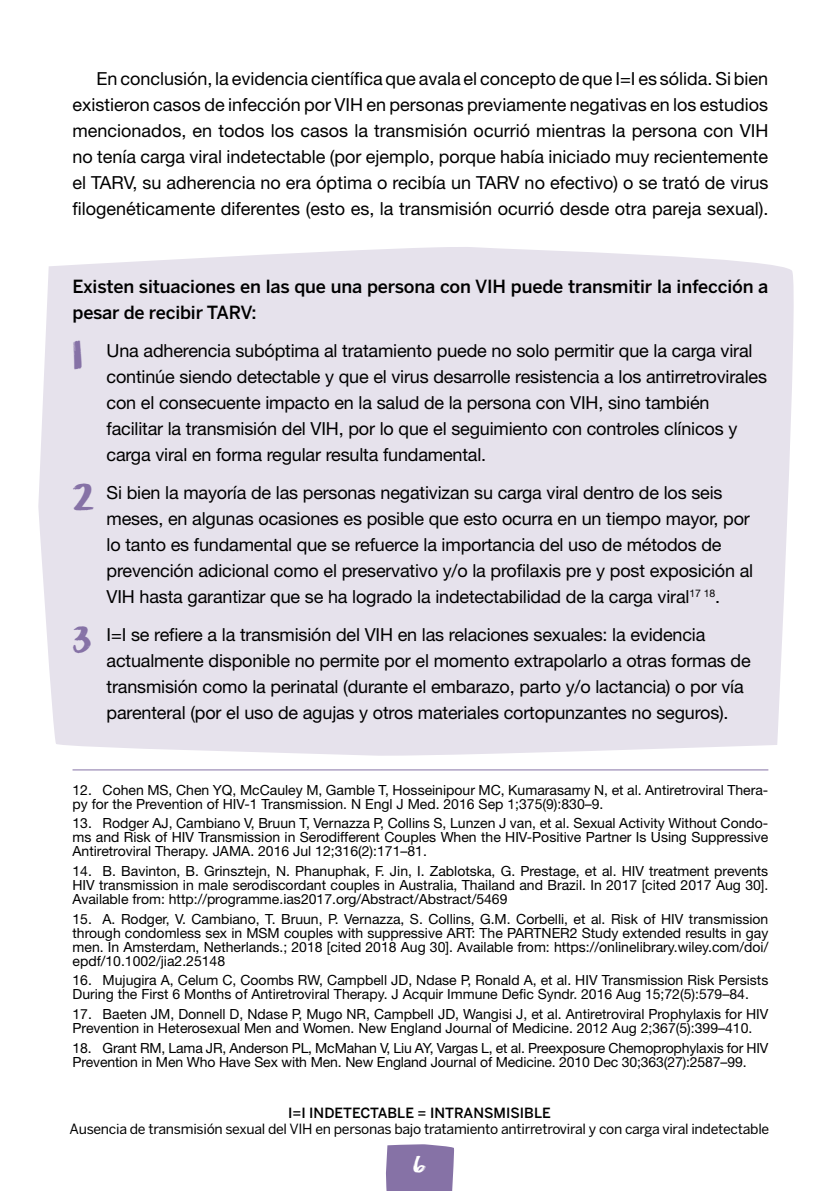
<style>
.page{position:relative;width:840px;height:1191px;background:#fff}
.page>*{position:absolute;margin:0;border:0;box-sizing:border-box;transform-origin:0 0}
.t1{font:20px "KG Lifeis Messy";color:#fff}
.t2{font:18px/26px "Helvetica Neue LT Std";letter-spacing:-.01em;color:#000}
.t3{font:500 18px/26px "Benton Sans";letter-spacing:-.01em;color:#000}
.t4{font:14px/14px "Helvetica Neue LT Std";color:#000}
.t5{font:14px "Benton Sans";letter-spacing:-.02em;color:#000}
.t6{font:500 14px "Benton Sans";color:#000}
.s1{font-family:"KG Lifeis Messy";font-size:36px;color:#8672a6}
</style>
<div class="page">
<div style="left:386px;top:1144px;width:68px;height:47px;background:#8672a6"></div>
<div style="left:38px;top:247px;width:756px;height:509px;background:#e6e2ec"></div>
<hr style="left:72px;top:769px;width:696px;height:1px;background:#8672a6">
<p class="t2" style="left:72px;top:65px;width:697px;text-align:justify;text-indent:24px">En conclusión, la evidencia científica que avala el concepto de que I=I es sólida. Si bien existieron casos de infección por VIH en personas previamente negativas en los estudios mencionados, en todos los casos la transmisión ocurrió mientras la persona con VIH no tenía carga viral indetectable (por ejemplo, porque había iniciado muy recientemente el TARV, su adherencia no era óptima o recibía un TARV no efectivo) o se trató de virus filogenéticamente diferentes (esto es, la transmisión ocurrió desde otra pareja sexual).</p>
<p class="t3" style="left:72px;top:273px;width:697px">Existen situaciones en las que una persona con VIH puede transmitir la infección a pesar de recibir TAR</p>
<p class="t3" style="left:240px;top:299px;width:18px">V:</p>
<p class="t2" style="left:106px;top:337px;width:661px;text-indent:-34px"><span class="s1">1</span> Una adherencia subóptima al tratamiento puede no solo permitir que la carga viral continúe siendo detectable y que el virus desarrolle resistencia a los antirretrovirales con el consecuente impacto en la salud de la persona con VIH, sino también facilitar la transmisión del VIH, por lo que el seguimiento con controles clínicos y carga viral en forma regular resulta fundamental.</p>
<p class="t2" style="left:106px;top:479px;width:647px;text-indent:-34px"><span class="s1">2</span> Si bien la mayoría de las personas negativizan su carga viral dentro de los seis meses, en algunas ocasiones es posible que esto ocurra en un tiempo mayor, por lo tanto es fundamental que se refuerce la importancia del uso de métodos de prevención adicional como el preservativo y/o la profilaxis pre y post exposición al VIH hasta garantizar que se ha logrado la indetectabilidad de la carga viral<sup>17</sup> <sup>18</sup>.</p>
<p class="t2" style="left:106px;top:621px;width:645px;text-indent:-34px"><span class="s1">3</span> I=I se refiere a la transmisión del VIH en las relaciones sexuales: la evidencia actualmente disponible no permite por el momento extrapolarlo a otras formas de transmisión como la perinatal (durante el embarazo, parto y/o lactancia) o por vía parenteral (por el uso de agujas y otros materiales cortopunzantes no seguros).</p>
<p class="t4" style="left:72px;top:782px;width:697px">12. Cohen MS, Chen YQ, McCauley M, Gamble T, Hosseinipour MC, Kumarasamy N, et al. Antiretroviral Thera&shy;py for the Prevention of HIV-1 Transmission. N Engl J Med. 2016 Sep 1;375(9):830–9.</p>
<p class="t4" style="left:72px;top:816px;width:697px;text-align:justify">13. Rodger AJ, Cambiano V, Bruun T, Vernazza P, Collins S, Lunzen J van, et al. Sexual Activity Without Condo&shy;ms and Risk of HIV Transmission in Serodifferent Couples When the HIV-Positive Partner Is Using Suppressive Antiretroviral Therapy. JAMA. 2016 Jul 12;316(2):171–81.</p>
<p class="t4" style="left:72px;top:863px;width:697px;text-align:justify">14. B. Bavinton, B. Grinsztejn, N. Phanuphak, F. Jin, I. Zablotska, G. Prestage, et al. HIV treatment prevents HIV transmission in male serodiscordant couples in Australia, Thailand and Brazil. In 2017 [cited 2017 Aug 30].<br>Available from: http://programme.ias2017.org/Abstract/Abstract/5469</p>
<p class="t4" style="left:72px;top:911px;width:697px;text-align:justify">15. A. Rodger, V. Cambiano, T. Bruun, P. Vernazza, S. Collins, G.M. Corbelli, et al. Risk of HIV transmission through condomless sex in MSM couples with suppressive ART: The PARTNER2 Study extended results in gay men. In Amsterdam, Netherlands.; 2018 [cited 2018 Aug 30]. Available from: https://onlinelibrary.wiley.com/doi/ epdf/10.1002/jia2.25148</p>
<p class="t4" style="left:72px;top:973px;width:697px">16. Mujugira A, Celum C, Coombs RW, Campbell JD, Ndase P, Ronald A, et al. HIV Transmission Risk Persists<br>During the First 6 Months of Antiretroviral Therapy. J Acquir Immune Defic Syndr. 2016 Aug 15;72(5):579–84.</p>
<p class="t4" style="left:72px;top:1006px;width:697px">17. Baeten JM, Donnell D, Ndase P, Mugo NR, Campbell JD, Wangisi J, et al. Antiretroviral Prophylaxis for HIV<br>Prevention in Heterosexual Men and Women. New England Journal of Medicine. 2012 Aug 2;367(5):399–410.</p>
<p class="t4" style="left:72px;top:1040px;width:697px">18. Grant RM, Lama JR, Anderson PL, McMahan V, Liu AY, Vargas L, et al. Preexposure Chemoprophylaxis for HIV<br>Prevention in Men Who Have Sex with Men. New England Journal of Medicine. 2010 Dec 30;363(27):2587–99.</p>
<p class="t6" style="left:288px;top:1104px;width:264px">I=I Indetectable = Intransmisi ble</p>
<p class="t5" style="left:70px;top:1120px;width:700px">Ausencia de transmisión sexual del VIH en personas bajo tratamiento antirretroviral y con carga viral indetectable</p>
<h1 class="t1" style="left:412px;top:1148px;width:15px">6</h1>
</div>
